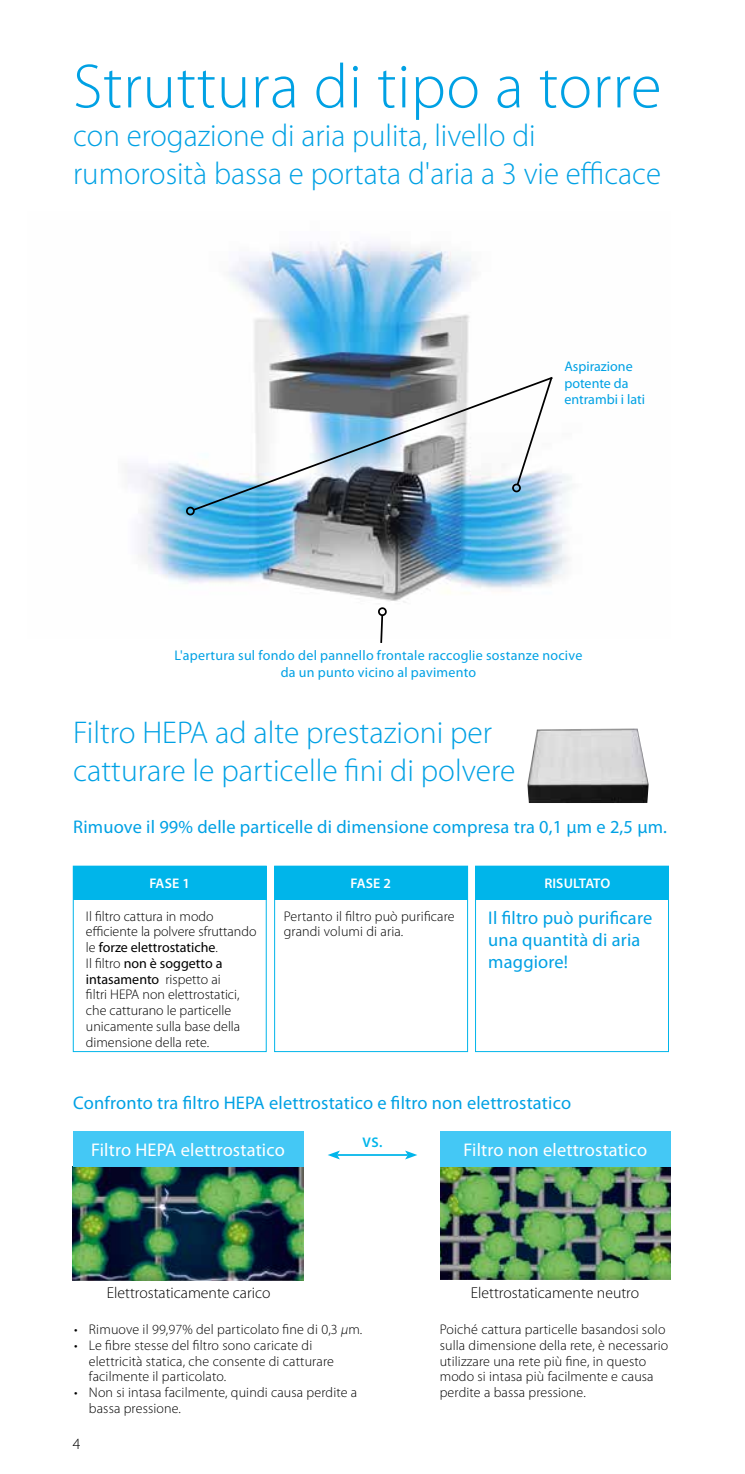
<style>
.page{position:relative;width:745px;height:1474px;background:#fff}
.page>*{position:absolute;margin:0;border:0;box-sizing:border-box;transform-origin:0 0}
.t1{font:300 63px "Myriad Pro";letter-spacing:.01em;color:#00a1e4}
.t2{font:300 31.5px/38.5px "Myriad Pro";color:#00a1e4}
.t3{font:18.38px/22.1px "Myriad Pro";letter-spacing:.01em;color:#00a1e4}
.t4{font:18.38px "Myriad Pro";letter-spacing:.01em;color:#fff}
.t5{font:300 15.75px "Myriad Pro";color:#000}
.t6{font:300 14px/15.8px "Myriad Pro";letter-spacing:.01em;color:#000}
.t7{font:14px/16.8px "Myriad Pro";letter-spacing:.015em;color:#00a1e4;text-align:center}
.t8{font:600 14px "Myriad Pro";letter-spacing:.01em;color:#fff}
.t9{font:600 14px "Myriad Pro";color:#00b5ea}
.s1{font-weight:400}
.s2{font-style:italic}
</style>
<div class="page">
<hr style="left:337px;top:1154px;width:70px;height:1px;background:#00b5ea">
<svg style="left:328px;top:1150px;width:12px;height:9px"></svg>
<svg style="left:405px;top:1150px;width:12px;height:9px"></svg>
<img style="left:73px;top:1166px;width:230px;height:115px">
<img style="left:440px;top:1166px;width:230px;height:113px">
<div style="left:73px;top:1131px;width:230px;height:35px;background:#44c8f5"></div>
<div style="left:440px;top:1131px;width:230px;height:35px;background:#44c8f5"></div>
<div style="left:274px;top:865px;width:193px;height:187px;border:1px solid #00b5ea"></div>
<div style="left:475px;top:865px;width:193px;height:187px;border:1px solid #00b5ea"></div>
<div style="left:475px;top:866px;width:192px;height:33px;background:#00b5ea"></div>
<div style="left:73px;top:865px;width:193px;height:187px;border:1px solid #00b5ea"></div>
<div style="left:73px;top:866px;width:193px;height:33px;background:#00b5ea"></div>
<div style="left:274px;top:866px;width:193px;height:33px;background:#00b5ea"></div>
<img style="left:527px;top:728px;width:121px;height:75px">
<div style="left:433px;top:1279px;width:243px;height:31px;border:2px solid #fff"></div>
<img style="left:127px;top:244px;width:445px;height:359px">
<img style="left:191px;top:375px;width:363px;height:137px">
<div style="left:186px;top:506px;width:9px;height:9px;border:2px solid #000;border-radius:50%"></div>
<svg style="left:378px;top:607px;width:9px;height:36px"></svg>
<h1 class="t1" style="left:73px;top:52px;width:589px">Struttura di tipo a torre</h1>
<h2 class="t2" style="left:73px;top:117px;width:589px">con erogazione di aria pulita, livello di rumorosità bassa e portata d'aria a 3 vie efficace</h2>
<p class="t7" style="left:564px;top:357px;width:82px;text-align:left">Aspirazione potente da entrambi i lati</p>
<p class="t7" style="left:174px;top:646px;width:409px">L'apertura sul fondo del pannello frontale raccoglie sostanze nocive da un punto vicino al pavimento</p>
<h2 class="t2" style="left:73px;top:713px;width:443px">Filtro HEPA ad alte prestazioni per catturare le particelle fini di polvere</h2>
<h3 class="t3" style="left:73px;top:815px;width:595px">Rimuove il 99% delle particelle di dimensione compresa tra 0,1 μm e 2,5 μm.</h3>
<p class="t8" style="left:149px;top:874px;width:42px">FASE 1</p>
<p class="t8" style="left:350px;top:874px;width:42px">FASE 2</p>
<p class="t8" style="left:544px;top:874px;width:67px">RISULTATO</p>
<p class="t6" style="left:86px;top:908px;width:172px">Il filtro cattura in modo efficiente la polvere sfruttando le <span class="s1">forze elettrostatiche</span>.<br>Il filtro <span class="s1">non è soggetto a intasamento</span> rispetto ai<br>filtri HEPA non elettrostatici, che catturano le particelle unicamente sulla base della dimensione della rete.</p>
<p class="t6" style="left:283px;top:908px;width:172px">Pertanto il filtro può purificare grandi volumi di aria.</p>
<h3 class="t3" style="left:488px;top:906px;width:165px">Il filtro può purificare una quantità di aria maggiore!</h3>
<h3 class="t3" style="left:73px;top:1091px;width:499px">Confronto tra filtro HEPA elettrostatico e filtro non elettrostatico</h3>
<h3 class="t4" style="left:91px;top:1137px;width:195px">Filtro HEPA elettrostatico</h3>
<h3 class="t4" style="left:463px;top:1137px;width:185px">Filtro non elettrostatico</h3>
<p class="t9" style="left:362px;top:1133px;width:22px">VS.</p>
<p class="t5" style="left:107px;top:1284px;width:165px">Elettrostaticamente carico</p>
<p class="t5" style="left:470px;top:1284px;width:170px">Elettrostaticamente neutro</p>
<p class="t6" style="left:74px;top:1321px;width:290px">• Rimuove il 99,97% del particolato fine di 0,3 <span class="s2">μ</span>m.</p>
<p class="t6" style="left:89px;top:1337px;width:246px;text-indent:-15px">• Le fibre stesse del filtro sono caricate di elettricità statica, che consente di catturare facilmente il particolato.</p>
<p class="t6" style="left:89px;top:1384px;width:270px;text-indent:-15px">• Non si intasa facilmente, quindi causa perdite a bassa pressione.</p>
<p class="t5" style="left:73px;top:1434px;width:9px">4</p>
<p class="t6" style="left:439px;top:1321px;width:230px">Poiché cattura particelle basandosi solo sulla dimensione della rete, è necessario utilizzare una rete più fine, in questo modo si intasa più facilmente e causa perdite a bassa pressione.</p>
</div>
